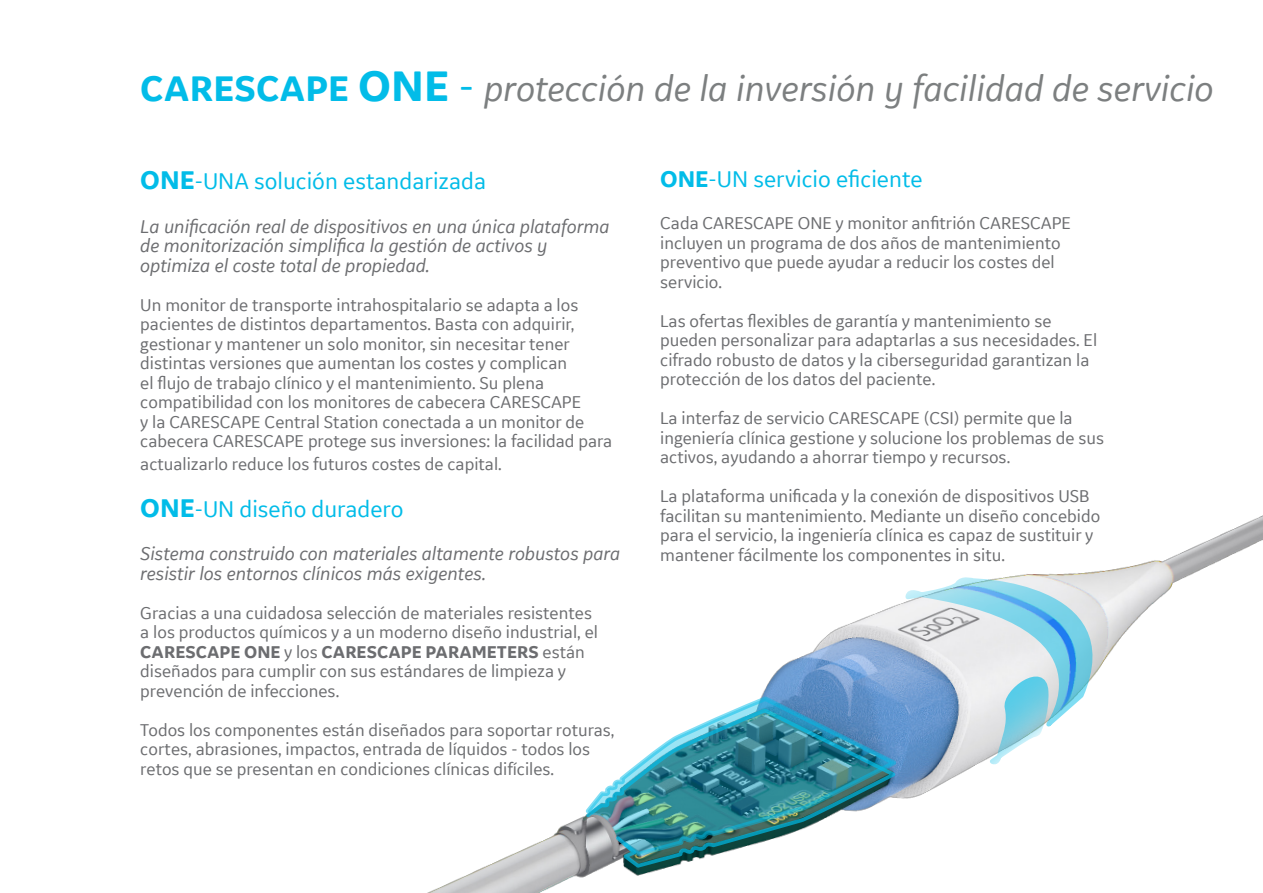
<style>
.page{position:relative;width:1263px;height:893px;background:#fff}
.page>*{position:absolute;margin:0;border:0;box-sizing:border-box;transform-origin:0 0}
.t1{font:italic 37.5px "GE Inspira Sans";color:#7c7f80}
.Body_10_pt{font:24px "GE Inspira Sans";color:#02bce8}
.Body_10_pt-2{font:italic 19.5px/19.5px "GE Inspira Sans";color:#6c6d70}
.Body_10_pt-3{font:18px/19.5px "GE Inspira Sans";color:#6c6d70}
.s1{font-weight:700;font-style:normal;color:#02bce8}
.s2{font-weight:700;font-style:normal;font-size:45px;color:#02bce8}
.s3{font-style:normal;font-size:45px;color:#02bce8}
.s4{font-weight:700;font-size:27px}
.s5{font-weight:700}
</style>
<div class="page">
<img style="left:427px;top:515px;width:836px;height:378px">
<svg style="left:903px;top:577px;width:212px;height:194px"></svg>
<img style="left:582px;top:694px;width:316px;height:174px">
<p class="t1" style="left:140px;top:65px;width:1075px"><span class="s1">CARESCAPE</span> <span class="s2">ONE</span> <span class="s3">-</span> protección de la inversión y facilidad de servicio</p>
<p class="Body_10_pt" style="left:140px;top:167px;width:347px"><span class="s4">ONE</span>-UNA solución estandarizada</p>
<p class="Body_10_pt-2" style="left:140px;top:216px;width:471px">La unificación real de dispositivos en una única plataforma de monitorización simplifica la gestión de activos y optimiza el coste total de propiedad.</p>
<p class="Body_10_pt-3" style="left:140px;top:295px;width:473px">Un monitor de transporte intrahospitalario se adapta a los pacientes de distintos departamentos. Basta con adquirir, gestionar y mantener un solo monitor, sin necesitar tener distintas versiones que aumentan los costes y complican<br>el flujo de trabajo clínico y el mantenimiento. Su plena compatibilidad con los monitores de cabecera CARESCAPE<br>y la CARESCAPE Central Station conectada a un monitor de cabecera CARESCAPE protege sus inversiones: la facilidad para</p>
<p class="Body_10_pt-3" style="left:140px;top:454px;width:363px">actualizarlo reduce los futuros costes de capital.</p>
<p class="Body_10_pt" style="left:140px;top:494px;width:265px"><span class="s4">ONE</span>-UN diseño duradero</p>
<p class="Body_10_pt-2" style="left:140px;top:543px;width:481px">Sistema construido con materiales altamente robustos para resistir los entornos clínicos más exigentes.</p>
<p class="Body_10_pt-3" style="left:140px;top:602px;width:459px">Gracias a una cuidadosa selección de materiales resistentes a los productos químicos y a un moderno diseño industrial, el <span class="s5">CARESCAPE ONE</span> y los <span class="s5">CARESCAPE PARAMETERS</span> están diseñados para cumplir con sus estándares de limpieza y prevención de infecciones.</p>
<p class="Body_10_pt-3" style="left:140px;top:719px;width:476px">Todos los componentes están diseñados para soportar roturas, cortes, abrasiones, impactos, entrada de líquidos - todos los retos que se presentan en condiciones clínicas difíciles.</p>
<p class="Body_10_pt" style="left:660px;top:164px;width:264px"><span class="s5">ONE</span>-UN servicio eficiente</p>
<p class="Body_10_pt-3" style="left:660px;top:213px;width:412px">Cada CARESCAPE ONE y monitor anfitrión CARESCAPE incluyen un programa de dos años de mantenimiento preventivo que puede ayudar a reducir los costes del servicio.</p>
<p class="Body_10_pt-3" style="left:660px;top:310px;width:439px">Las ofertas flexibles de garantía y mantenimiento se pueden personalizar para adaptarlas a sus necesidades. El cifrado robusto de datos y la ciberseguridad garantizan la protección de los datos del paciente.</p>
<p class="Body_10_pt-3" style="left:660px;top:408px;width:445px">La interfaz de servicio CARESCAPE (CSI) permite que la ingeniería clínica gestione y solucione los problemas de sus activos, ayudando a ahorrar tiempo y recursos.</p>
<p class="Body_10_pt-3" style="left:660px;top:486px;width:441px">La plataforma unificada y la conexión de dispositivos USB facilitan su mantenimiento. Mediante un diseño concebido para el servicio, la ingeniería clínica es capaz de sustituir y mantener fácilmente los componentes in situ.</p>
</div>
